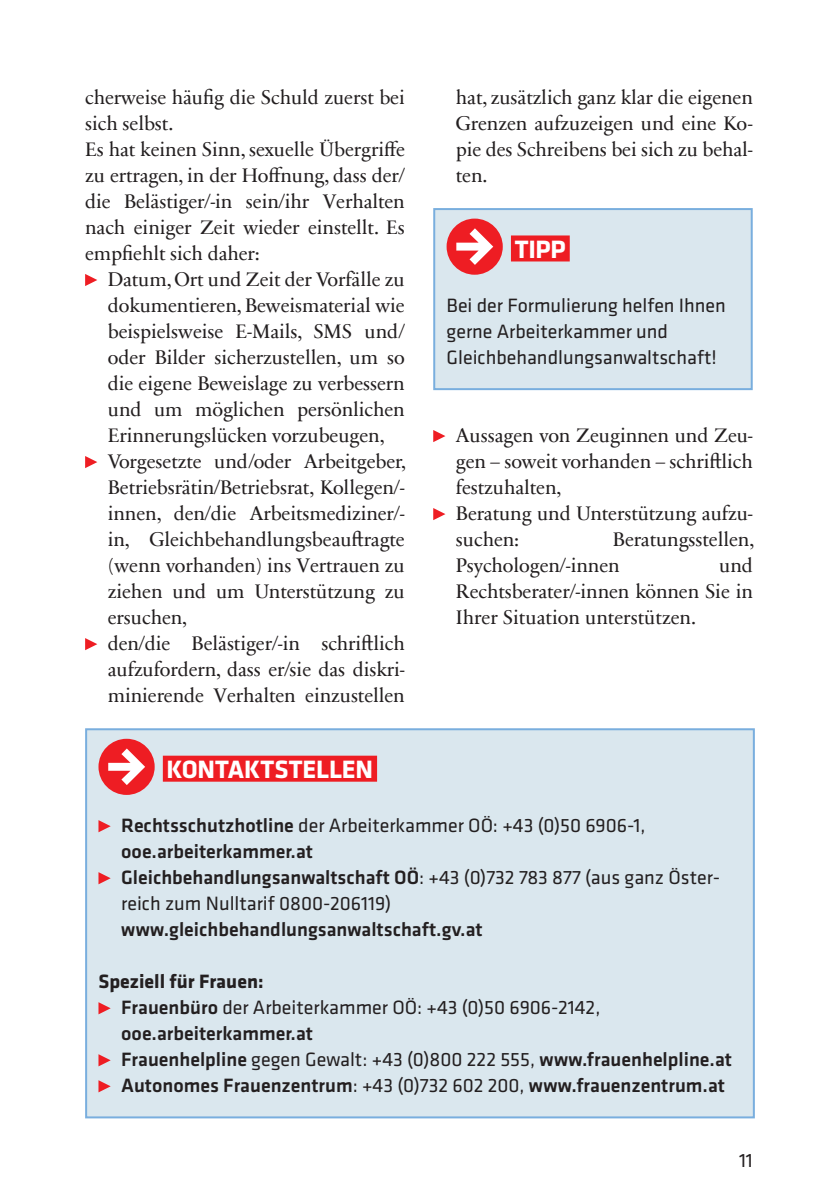
<style>
.page{position:relative;width:840px;height:1191px;background:#fff}
.page>*{position:absolute;margin:0;border:0;box-sizing:border-box;transform-origin:0 0}
.t1{font:700 26px "Klavika Basic";letter-spacing:-.005em;color:#fff}
.t2{font:20px/26px "Sabon Next Com";letter-spacing:-.005em;color:#231f20}
.t3{font:20px/26px "Klavika Basic";color:#231f20}
.t4{font:500 20px/26px "Klavika Basic";color:#231f20}
.s1{font-weight:500}
.s2{font-weight:700}
.s3{font-weight:400}
</style>
<div class="page">
<svg style="left:85px;top:274px;width:12px;height:12px"></svg>
<svg style="left:85px;top:456px;width:12px;height:12px"></svg>
<svg style="left:85px;top:638px;width:12px;height:12px"></svg>
<svg style="left:433px;top:430px;width:12px;height:12px"></svg>
<svg style="left:433px;top:508px;width:12px;height:12px"></svg>
<div style="left:86px;top:729px;width:667px;height:388px;background:#dae7ee"></div>
<div style="left:163px;top:755px;width:214px;height:26px;background:#ee1d23"></div>
<svg style="left:98px;top:820px;width:13px;height:12px"></svg>
<svg style="left:98px;top:872px;width:13px;height:12px"></svg>
<svg style="left:98px;top:1002px;width:13px;height:12px"></svg>
<svg style="left:98px;top:1054px;width:13px;height:12px"></svg>
<svg style="left:98px;top:1080px;width:13px;height:12px"></svg>
<div style="left:85px;top:728px;width:669px;height:390px;border:2px solid #79aede"></div>
<div style="left:98px;top:739px;width:57px;height:56px;background:#ee1d23;border-radius:50%"></div>
<svg style="left:108px;top:748px;width:37px;height:37px"></svg>
<div style="left:434px;top:209px;width:317px;height:180px;background:#dae7ee"></div>
<div style="left:510px;top:235px;width:59px;height:26px;background:#ee1d23"></div>
<div style="left:433px;top:208px;width:319px;height:182px;border:2px solid #79aede"></div>
<div style="left:446px;top:219px;width:56px;height:56px;background:#ee1d23;border-radius:50%"></div>
<svg style="left:456px;top:228px;width:37px;height:37px"></svg>
<p class="t2" style="left:85px;top:83px;width:321px">cherweise häufig die Schuld zuerst bei sich selbst.<br>Es hat keinen Sinn, sexuelle Übergriffe zu ertragen, in der Hoffnung, dass der/ die Belästiger/-in sein/ihr Verhalten nach einiger Zeit wieder einstellt. Es empfiehlt sich daher:</p>
<p class="t2" style="left:108px;top:265px;width:300px">Datum, Ort und Zeit der Vorfälle zu dokumentieren, Beweismaterial wie beispielsweise E-Mails, SMS und/ oder Bilder sicherzustellen, um so die eigene Beweislage zu verbessern und um möglichen persönlichen Erinnerungslücken vorzubeugen, Vorgesetzte und/oder Arbeitgeber, Betriebsrätin/Betriebsrat, Kollegen/- innen, den/die Arbeitsmediziner/- in, Gleichbehandlungsbeauftragte (wenn vorhanden) ins Vertrauen zu ziehen und um Unterstützung zu ersuchen,<br>den/die Belästiger/-in schriftlich aufzufordern, dass er/sie das diskri&shy;minierende Verhalten einzustellen</p>
<p class="t2" style="left:455px;top:83px;width:298px;text-align:justify">hat, zusätzlich ganz klar die eigenen Grenzen aufzuzeigen und eine Ko&shy;pie des Schreibens bei sich zu behal&shy;ten.</p>
<h1 class="t1" style="left:514px;top:230px;width:52px">TIPP</h1>
<p class="t3" style="left:446px;top:292px;width:281px">Bei der Formulierung helfen Ihnen gerne Arbeiterkammer und<br>Gleichbehandlungsanwaltschaft!</p>
<p class="t2" style="left:455px;top:421px;width:298px">Aussagen von Zeuginnen und Zeu&shy;gen – soweit vorhanden – schriftlich festzuhalten,<br>Beratung und Unterstützung aufzu&shy;suchen:</p>
<p class="t2" style="left:455px;top:525px;width:300px;text-indent:157px">Beratungsstellen,<br>Psychologen/-innen</p>
<p class="t2" style="left:455px;top:551px;width:298px;text-align:justify;text-indent:263px">und Rechtsberater/-innen können Sie in Ihrer Situation unterstützen.</p>
<h1 class="t1" style="left:166px;top:750px;width:208px">KONTAKTSTELLEN</h1>
<p class="t3" style="left:121px;top:812px;width:600px"><span class="s1">Rechtsschutzhotline</span> der Arbeiterkammer OÖ: +43 (0)50 6906-1, <span class="s1">ooe.arbeiterkammer.at<br>Gleichbehandlungsanwaltschaft OÖ</span>: +43 (0)732 783 877 (aus ganz Öster&shy;reich zum Nulltarif 0800-206119)</p>
<p class="t4" style="left:121px;top:916px;width:363px">www.gleichbehandlungsanwaltschaft.gv.at</p>
<p class="t4" style="left:121px;top:968px;width:612px;text-indent:-23px"><span class="s2">Speziell für Frauen:<br></span>Frauenbüro <span class="s3">der Arbeiterkammer OÖ: +43 (0)50 6906-2142, </span>ooe.arbeiterkammer.at<br>Frauenhelpline <span class="s3">gegen Gewalt: +43 (0)800 222 555,</span> www.frauenhelpline.at Autonomes Frauenzentrum<span class="s3">: +43 (0)732 602 200,</span> www.frauenzentrum.at</p>
<p class="t3" style="left:738px;top:1147px;width:15px">11</p>
</div>
